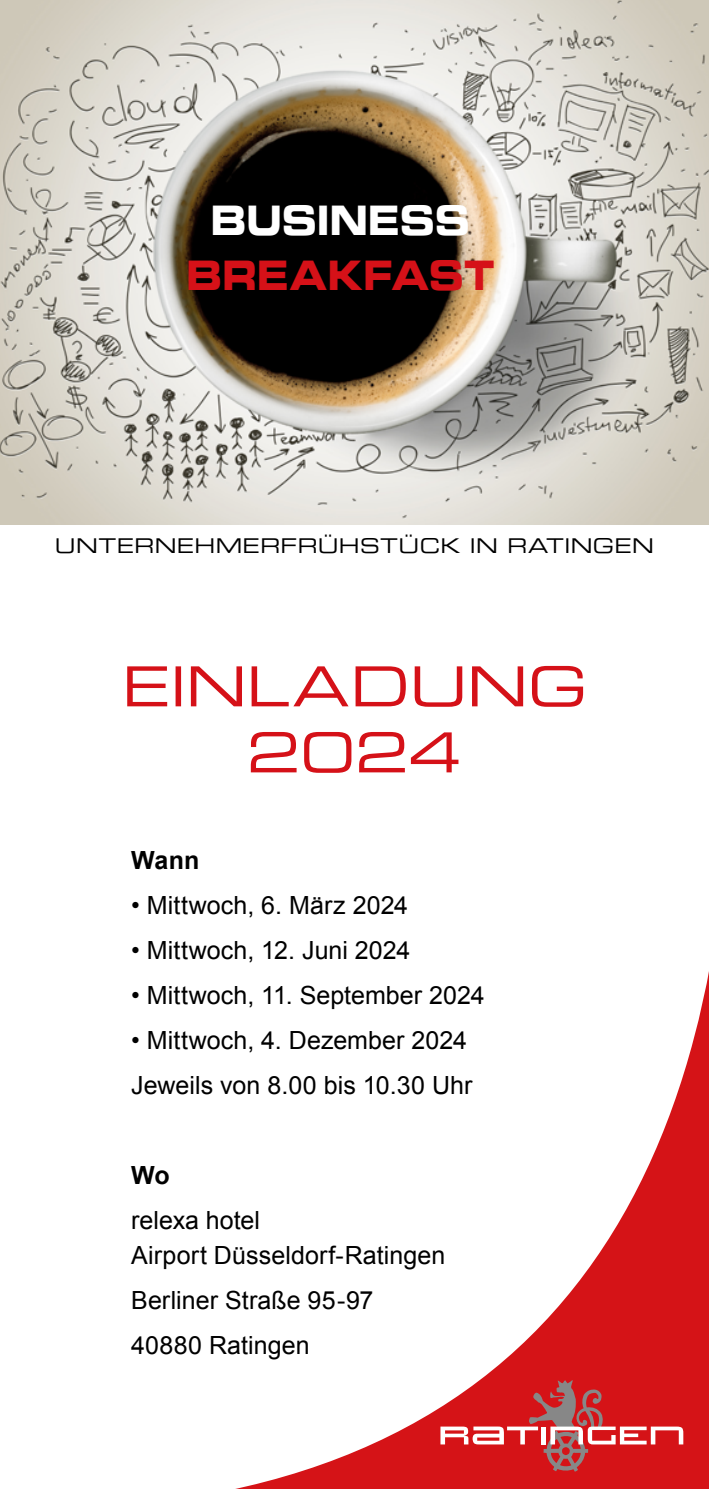
<style>
.page{position:relative;width:709px;height:1489px;background:#fff}
.page>*{position:absolute;margin:0;border:0;box-sizing:border-box;transform-origin:0 0}
.t1{font:55px/66px "Eurostile Extended Two";letter-spacing:-.005em;color:#d51118;text-align:center}
.t2{font:40px "Eurostile Bold Extended Two";color:#d51118;scale:.85 1}
.t3{font:40px "Eurostile Bold Extended Two";letter-spacing:-.01em;color:#fff;scale:.85 1}
.t4{font:25px "Arial";letter-spacing:.005em;color:#000}
.t5{font:700 25px "Arial";color:#000}
.t6{font:20px "Eurostile Extended Two";letter-spacing:.02em;color:#000}
</style>
<div class="page">
<svg style="left:240px;top:971px;width:469px;height:517px"></svg>
<svg style="left:440px;top:1379px;width:243px;height:92px;background:#d2393c"></svg>
<img style="left:0;top:0;width:709px;height:524px">
<p class="t3" style="left:210px;top:191px;width:307px">BUSINESS</p>
<p class="t2" style="left:186px;top:246px;width:364px">BREAKFAST</p>
<p class="t6" style="left:55px;top:532px;width:600px">UNTERNEHMERFRÜHSTÜCK IN RATINGEN</p>
<p class="t1" style="left:122px;top:652px;width:467px">EINLADUNG<br>2024</p>
<p class="t5" style="left:131px;top:843px;width:70px">Wann</p>
<p class="t4" style="left:131px;top:888px;width:278px">• Mittwoch, 6. März 2024</p>
<p class="t4" style="left:131px;top:933px;width:281px">• Mittwoch, 12. Juni 2024</p>
<p class="t4" style="left:131px;top:978px;width:355px">• Mittwoch, 11. September 2024</p>
<p class="t4" style="left:131px;top:1023px;width:337px">• Mittwoch, 4. Dezember 2024</p>
<p class="t4" style="left:131px;top:1068px;width:343px">Jeweils von 8.00 bis 10.30 Uhr</p>
<p class="t5" style="left:131px;top:1158px;width:40px">Wo</p>
<p class="t4" style="left:131px;top:1203px;width:130px">relexa hotel</p>
<p class="t4" style="left:131px;top:1238px;width:315px">Airport Düsseldorf-Ratingen</p>
<p class="t4" style="left:131px;top:1283px;width:244px">Berliner Straße 95-97</p>
<p class="t4" style="left:131px;top:1328px;width:180px">40880 Ratingen</p>
</div>
